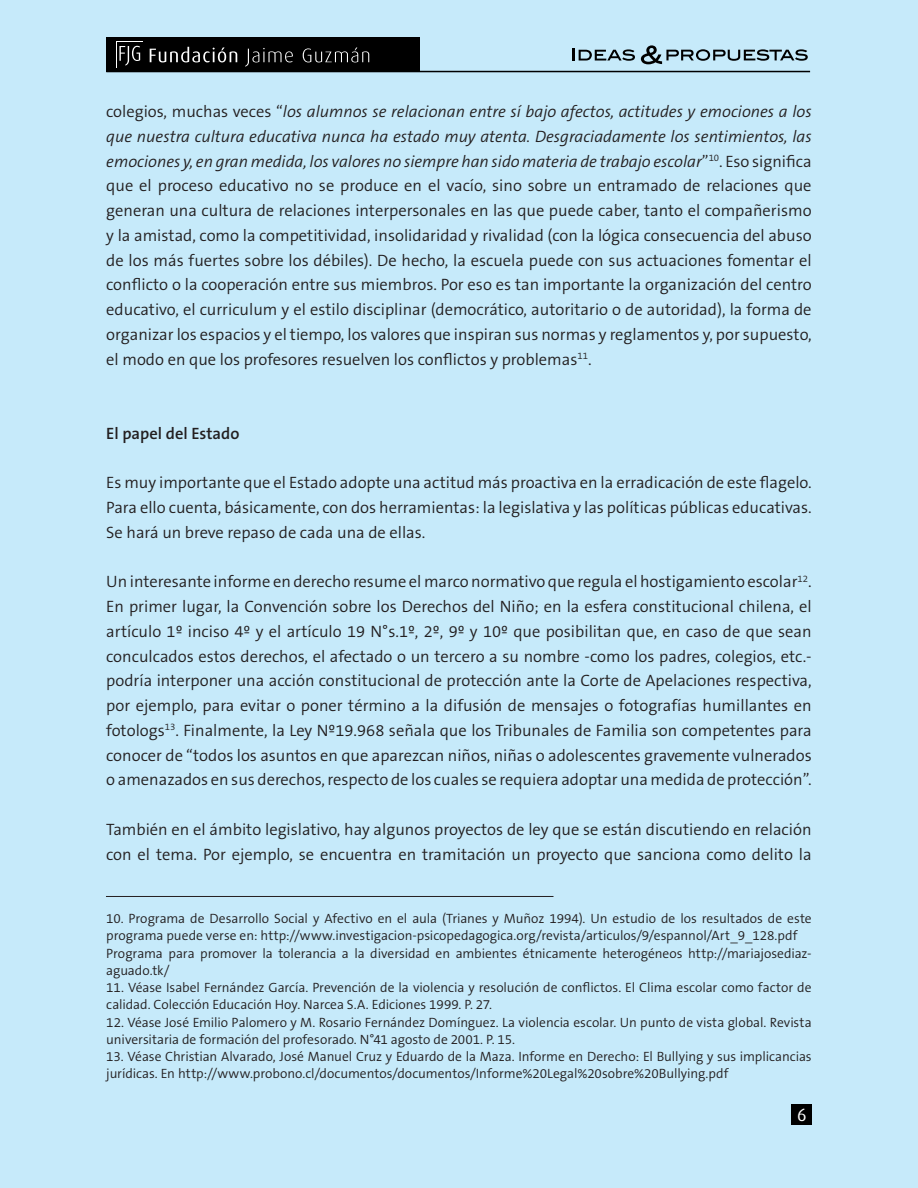
<style>
.page{position:relative;width:918px;height:1188px;background:#fff}
.page>*{position:absolute;margin:0;border:0;box-sizing:border-box;transform-origin:0 0}
.t1{font:18px "Dax";color:#fff}
.t2{font:300 16.5px/24.8px "The Sans B4";color:#231f20;text-align:justify}
.t3{font:600 16.5px "The Sans B6";color:#231f20}
.t4{font:300 13.5px/17.2px "The Sans B4";color:#231f20}
.s1{font-style:italic}
</style>
<div class="page">
<div style="left:1px;top:0;width:917px;height:1188px;background:#c6eafa"></div>
<div style="left:792px;top:1104px;width:20px;height:20px;background:#000"></div>
<svg style="left:573px;top:48px;width:62px;height:13px"></svg>
<svg style="left:641px;top:45px;width:167px;height:19px"></svg>
<hr style="left:106px;top:71px;width:704px;height:1px;background:#000">
<div style="left:106px;top:37px;width:313px;height:35px;background:#000"></div>
<svg style="left:116px;top:41px;width:27px;height:27px"></svg>
<div style="left:117px;top:42px;width:26px;height:25px;background:#000"></div>
<svg style="left:119px;top:46px;width:21px;height:20px"></svg>
<svg style="left:150px;top:47px;width:219px;height:20px"></svg>
<hr style="left:106px;top:896px;width:447px;height:1px;background:#231f20">
<p class="t2" style="left:106px;top:100px;width:707px">colegios, muchas veces “<span class="s1">los alumnos se relacionan entre sí bajo afectos, actitudes y emociones a los que nuestra cultura educativa nunca ha estado muy atenta. Desgraciadamente los sentimientos, las emociones y, en gran medida, los valores no siempre han sido materia de trabajo escolar</span>”<sup>10</sup>. Eso significa que el proceso educativo no se produce en el vacío, sino sobre un entramado de relaciones que generan una cultura de relaciones interpersonales en las que puede caber, tanto el compañerismo y la amistad, como la competitividad, insolidaridad y rivalidad (con la lógica consecuencia del abuso de los más fuertes sobre los débiles). De hecho, la escuela puede con sus actuaciones fomentar el conflicto o la cooperación entre sus miembros. Por eso es tan importante la organización del centro educativo, el curriculum y el estilo disciplinar (democrático, autoritario o de autoridad), la forma de organizar los espacios y el tiempo, los valores que inspiran sus normas y reglamentos y, por supuesto, el modo en que los profesores resuelven los conflictos y problemas<sup>11</sup>.</p>
<p class="t3" style="left:106px;top:425px;width:135px">El papel del Estado</p>
<p class="t2" style="left:106px;top:471px;width:707px">Es muy importante que el Estado adopte una actitud más proactiva en la erradicación de este flagelo.<br>Para ello cuenta, básicamente, con dos herramientas: la legislativa y las políticas públicas educativas.<br>Se hará un breve repaso de cada una de ellas.</p>
<p class="t2" style="left:106px;top:570px;width:707px">Un interesante informe en derecho resume el marco normativo que regula el hostigamiento escolar<sup>12</sup>.<br>En primer lugar, la Convención sobre los Derechos del Niño; en la esfera constitucional chilena, el artículo 1º inciso 4º y el artículo 19 N°s.1º, 2º, 9º y 10º que posibilitan que, en caso de que sean conculcados estos derechos, el afectado o un tercero a su nombre -como los padres, colegios, etc.- podría interponer una acción constitucional de protección ante la Corte de Apelaciones respectiva, por ejemplo, para evitar o poner término a la difusión de mensajes o fotografías humillantes en fotologs<sup>13</sup>. Finalmente, la Ley Nº19.968 señala que los Tribunales de Familia son competentes para conocer de “todos los asuntos en que aparezcan niños, niñas o adolescentes gravemente vulnerados o amenazados en sus derechos, respecto de los cuales se requiera adoptar una medida de protección”.</p>
<p class="t2" style="left:106px;top:818px;width:707px">También en el ámbito legislativo, hay algunos proyectos de ley que se están discutiendo en relación con el tema. Por ejemplo, se encuentra en tramitación un proyecto que sanciona como delito la</p>
<p class="t4" style="left:106px;top:911px;width:707px">10. Programa de Desarrollo Social y Afectivo en el aula (Trianes y Muñoz 1994). Un estudio de los resultados de este programa puede verse en: http://www.investigacion-psicopedagogica.org/revista/articulos/9/espannol/Art_9_128.pdf Programa para promover la tolerancia a la diversidad en ambientes étnicamente heterogéneos http://mariajosediaz&shy;aguado.tk/</p>
<p class="t4" style="left:106px;top:980px;width:707px">11. Véase Isabel Fernández García. Prevención de la violencia y resolución de conflictos. El Clima escolar como factor de calidad. Colección Educación Hoy. Narcea S.A. Ediciones 1999. P. 27.</p>
<p class="t4" style="left:106px;top:1014px;width:707px">12. Véase José Emilio Palomero y M. Rosario Fernández Domínguez. La violencia escolar. Un punto de vista global. Revista universitaria de formación del profesorado. N°41 agosto de 2001. P. 15.</p>
<p class="t4" style="left:106px;top:1049px;width:707px">13. Véase Christian Alvarado, José Manuel Cruz y Eduardo de la Maza. Informe en Derecho: El Bullying y sus implicancias jurídicas. En http://www.probono.cl/documentos/documentos/Informe%20Legal%20sobre%20Bullying.pdf</p>
<p class="t1" style="left:797px;top:1104px;width:11px">6</p>
</div>
